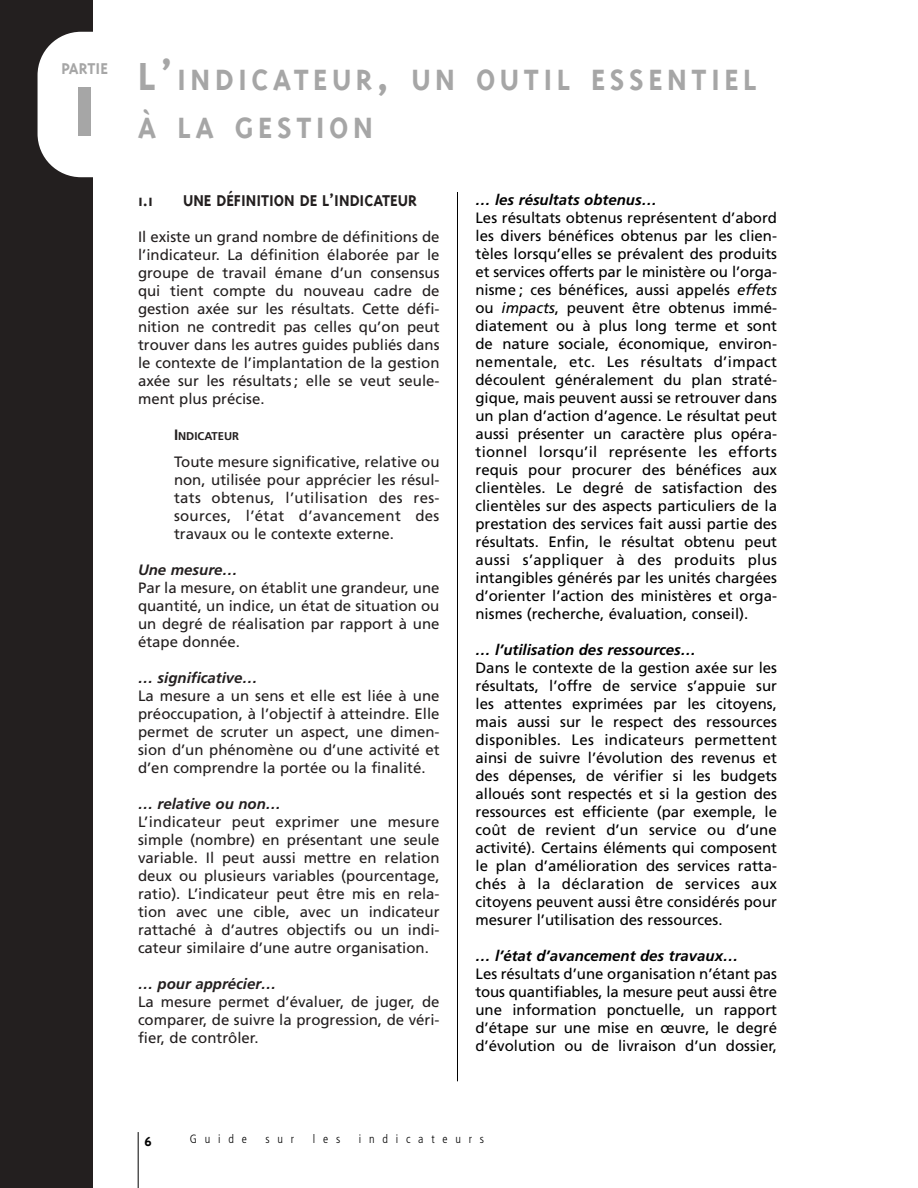
<style>
.page{position:relative;width:918px;height:1188px;background:#fff}
.page>*{position:absolute;margin:0;border:0;box-sizing:border-box;transform-origin:0 0}
.t1{font:700 105px "Triplex";color:#a6a6a6}
.t2{font:700 33.75px/48px "Triplex";letter-spacing:.13em;color:#a6a6a6}
.t3{font:700 18px "Triplex";color:#231f1f}
.t4{font:700 18px "Triplex";color:#a6a6a6}
.t5{font:15px/18px "Frutiger";color:#000;text-align:justify}
.t6{font:15px/18px "Frutiger";color:#231f1f;text-align:justify}
.t7{font:italic 700 15px "Frutiger";color:#000}
.t8{font:italic 700 15px "Frutiger";color:#231f1f}
.t9{font:700 15px "Triplex";color:#000}
.t10{font:300 condensed 12px "Frutiger";letter-spacing:.65em;color:#000}
.t11{font:700 11.25px "Frutiger";color:#231f1f}
.s1{font-size:45px}
.s2{font-size:15px}
.s3{font-style:italic}
</style>
<div class="page">
<div style="left:0;top:0;width:93px;height:1188px;background:#231f1f"></div>
<div style="left:38px;top:32px;width:600px;height:145px;background:#fff;border-radius:43px"></div>
<hr style="left:457px;top:192px;width:1px;height:889px;background:#000">
<hr style="left:138px;top:1132px;width:1px;height:56px;background:#000">
<p class="t4" style="left:61px;top:61px;width:48px">PARTIE</p>
<h1 class="t1" style="left:71px;top:61px;width:30px">1</h1>
<h2 class="t2" style="left:138px;top:58px;width:620px"><span class="s1">L’</span>INDICATEUR<span class="s1">,</span> UN OUTIL ESSENTIEL<br>À LA GESTION</h2>
<p class="t3" style="left:138px;top:193px;width:17px">1.1</p>
<p class="t3" style="left:183px;top:193px;width:235px">UNE DÉFINITION DE L’INDICATEUR</p>
<p class="t6" style="left:138px;top:228px;width:303px">Il existe un grand nombre de définitions de l’indicateur. La définition élaborée par le groupe de travail émane d’un consensus qui tient compte du nouveau cadre de gestion axée sur les résultats. Cette défi&shy;nition ne contredit pas celles qu’on peut trouver dans les autres guides publiés dans le contexte de l’implantation de la gestion axée sur les résultats ; elle se veut seule&shy;ment plus précise.</p>
<p class="t11" style="left:174px;top:431px;width:67px"><span class="s2">I</span>NDICATEUR</p>
<p class="t6" style="left:174px;top:453px;width:267px">Toute mesure significative, relative ou non, utilisée pour apprécier les résul&shy;tats obtenus, l’utilisation des res&shy;sources, l’état d’avancement des travaux ou le contexte externe.</p>
<p class="t8" style="left:138px;top:563px;width:101px">Une mesure…</p>
<p class="t6" style="left:138px;top:579px;width:303px">Par la mesure, on établit une grandeur, une quantité, un indice, un état de situation ou un degré de réalisation par rapport à une étape donnée.</p>
<p class="t8" style="left:138px;top:671px;width:121px">… significative…</p>
<p class="t6" style="left:138px;top:687px;width:303px">La mesure a un sens et elle est liée à une préoccupation, à l’objectif à atteindre. Elle permet de scruter un aspect, une dimen&shy;sion d’un phénomène ou d’une activité et d’en comprendre la portée ou la finalité.</p>
<p class="t8" style="left:138px;top:797px;width:144px">… relative ou non…</p>
<p class="t6" style="left:138px;top:813px;width:303px">L’indicateur peut exprimer une mesure simple (nombre) en présentant une seule variable. Il peut aussi mettre en relation deux ou plusieurs variables (pourcentage, ratio). L’indicateur peut être mis en rela&shy;tion avec une cible, avec un indicateur rattaché à d’autres objectifs ou un indi&shy;cateur similaire d’une autre organisation.</p>
<p class="t8" style="left:138px;top:977px;width:140px">… pour apprécier…</p>
<p class="t6" style="left:138px;top:993px;width:303px">La mesure permet d’évaluer, de juger, de comparer, de suivre la progression, de véri&shy;fier, de contrôler.</p>
<p class="t7" style="left:476px;top:194px;width:183px">… les résultats obtenus…</p>
<p class="t5" style="left:476px;top:210px;width:303px">Les résultats obtenus représentent d’abord les divers bénéfices obtenus par les clien&shy;tèles lorsqu’elles se prévalent des produits et services offerts par le ministère ou l’orga&shy;nisme ; ces bénéfices, aussi appelés <span class="s3">effets </span>ou <span class="s3">impacts</span>, peuvent être obtenus immé&shy;diatement ou à plus long terme et sont de nature sociale, économique, environ&shy;nementale, etc. Les résultats d’impact découlent généralement du plan straté&shy;gique, mais peuvent aussi se retrouver dans un plan d’action d’agence. Le résultat peut aussi présenter un caractère plus opéra&shy;tionnel lorsqu’il représente les efforts requis pour procurer des bénéfices aux clientèles. Le degré de satisfaction des clientèles sur des aspects particuliers de la prestation des services fait aussi partie des résultats. Enfin, le résultat obtenu peut aussi s’appliquer à des produits plus intangibles générés par les unités chargées d’orienter l’action des ministères et orga&shy;nismes (recherche, évaluation, conseil).</p>
<p class="t7" style="left:476px;top:644px;width:222px">… l’utilisation des ressources…</p>
<p class="t5" style="left:476px;top:660px;width:303px">Dans le contexte de la gestion axée sur les résultats, l’offre de service s’appuie sur les attentes exprimées par les citoyens, mais aussi sur le respect des ressources disponibles. Les indicateurs permettent ainsi de suivre l’évolution des revenus et des dépenses, de vérifier si les budgets alloués sont respectés et si la gestion des ressources est efficiente (par exemple, le coût de revient d’un service ou d’une activité). Certains éléments qui composent le plan d’amélioration des services ratta&shy;chés à la déclaration de services aux citoyens peuvent aussi être considérés pour mesurer l’utilisation des ressources.</p>
<p class="t7" style="left:476px;top:950px;width:264px">… l’état d’avancement des travaux…</p>
<p class="t5" style="left:476px;top:966px;width:303px">Les résultats d’une organisation n’étant pas tous quantifiables, la mesure peut aussi être une information ponctuelle, un rapport d’étape sur une mise en œuvre, le degré d’évolution ou de livraison d’un dossier,</p>
<p class="t9" style="left:145px;top:1135px;width:9px">6</p>
<p class="t10" style="left:190px;top:1134px;width:58px">Guide</p>
<p class="t10" style="left:266px;top:1134px;width:30px">sur</p>
<p class="t10" style="left:313px;top:1134px;width:29px">les</p>
<p class="t10" style="left:359px;top:1134px;width:127px">indicateurs</p>
</div>
